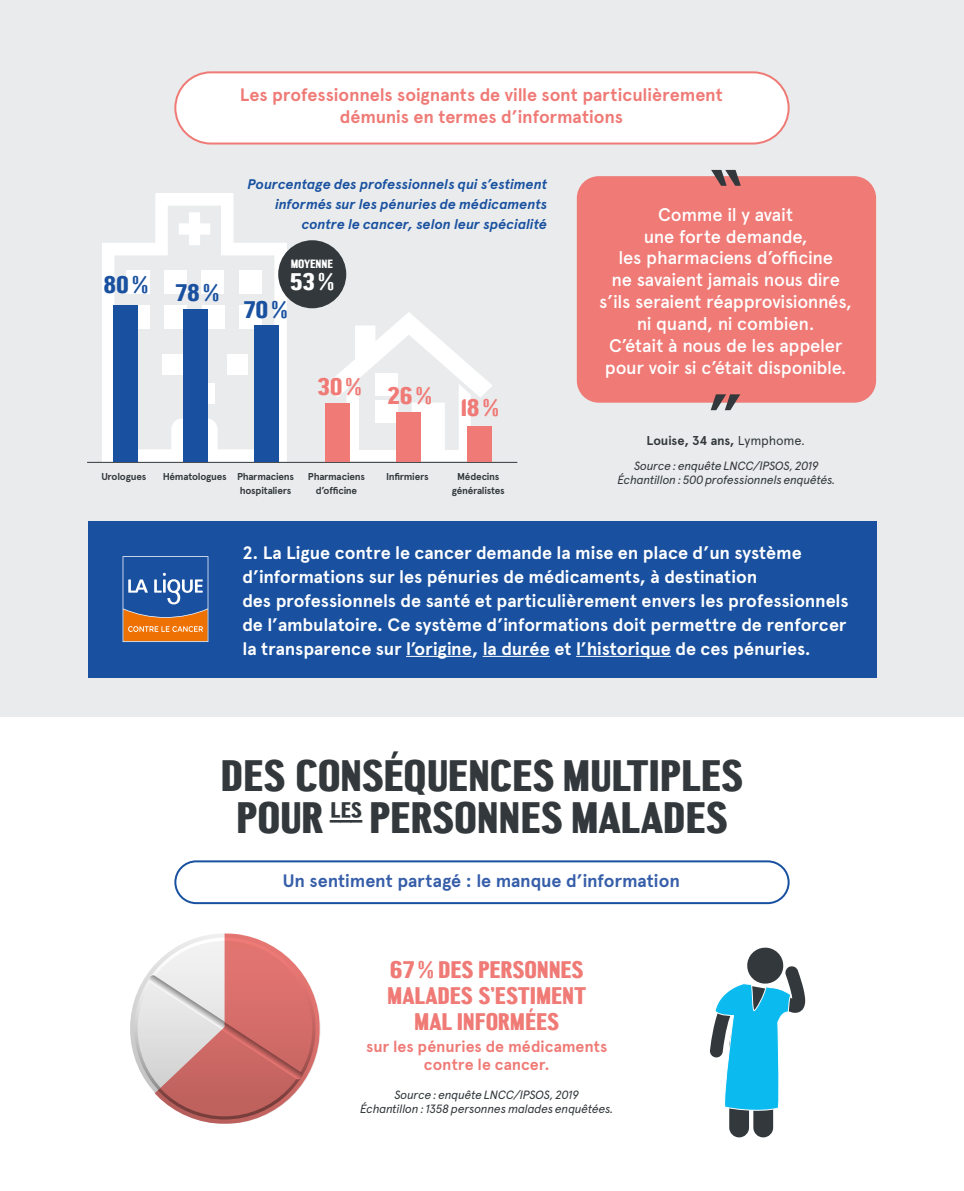
<style>
.page{position:relative;width:964px;height:1191px;background:#fff}
.page>*{position:absolute;margin:0;border:0;box-sizing:border-box;transform-origin:0 0}
.t1{font:500 71.4px "Apercu";color:#32383b}
.t2{font:700 44px/42px "Central Avenue";letter-spacing:-.01em;color:#32383b;text-align:center}
.t3{font:700 24px/26px "Central Avenue";letter-spacing:-.01em;color:#ef7a76;text-align:center}
.t4{font:700 24px "Central Avenue";color:#1951a0}
.t5{font:700 24px "Central Avenue";color:#fff}
.t6{font:500 18.4px/22px "Apercu";letter-spacing:-.02em;color:#fff;text-align:center}
.t7{font:700 18px/24px "Apercu";letter-spacing:-.005em;color:#fff}
.t8{font:700 18px/22px "Apercu";letter-spacing:-.005em;color:#ef7a76;text-align:center}
.t9{font:700 18px "Apercu";letter-spacing:-.005em;color:#365ea9}
.t10{font:700 16px/18px "Apercu";letter-spacing:-.005em;color:#ef7a76;text-align:center}
.t11{font:italic 700 14px/20px "Apercu";letter-spacing:-.005em;color:#1951a0;text-align:right}
.t12{font:700 12.8px "Apercu";letter-spacing:-.005em;color:#32383b}
.t13{font:italic 12px/14px "Apercu";letter-spacing:-.025em;color:#32383b;text-align:center}
.t14{font:700 12px "Central Avenue";letter-spacing:-.01em;color:#fff}
.t15{font:700 10px/14px "Apercu";letter-spacing:-.025em;color:#32383b;text-align:center}
.s1{font-weight:400}
</style>
<div class="page">
<div style="left:0;top:0;width:964px;height:717px;background:#e9ebec"></div>
<svg style="left:102px;top:193px;width:185px;height:269px"></svg>
<svg style="left:179px;top:212px;width:31px;height:33px"></svg>
<div style="left:127px;top:270px;width:23px;height:24px;background:#fff"></div>
<div style="left:164px;top:270px;width:23px;height:24px;background:#fff"></div>
<div style="left:201px;top:270px;width:23px;height:24px;background:#fff"></div>
<div style="left:239px;top:270px;width:23px;height:24px;background:#fff"></div>
<div style="left:127px;top:305px;width:23px;height:24px;background:#fff"></div>
<div style="left:164px;top:305px;width:23px;height:24px;background:#fff"></div>
<div style="left:202px;top:305px;width:23px;height:24px;background:#fff"></div>
<div style="left:239px;top:305px;width:23px;height:24px;background:#fff"></div>
<svg style="left:325px;top:312px;width:167px;height:149px"></svg>
<div style="left:375px;top:400px;width:23px;height:22px;background:#fff"></div>
<div style="left:375px;top:373px;width:23px;height:22px;background:#fff"></div>
<div style="left:88px;top:520px;width:788px;height:157px;background:#1951a0"></div>
<div style="left:175px;top:72px;width:613px;height:71px;background:#fff;border-radius:36px"></div>
<div style="left:174px;top:71px;width:615px;height:73px;border:2px solid #ef7a76;border-radius:36px"></div>
<div style="left:174px;top:860px;width:615px;height:44px;border:2px solid #1951a0;border-radius:21px"></div>
<div style="left:577px;top:176px;width:299px;height:227px;background:#ef7a76;border-radius:22px"></div>
<hr style="left:406px;top:656px;width:66px;height:1px;background:#fff">
<hr style="left:483px;top:656px;width:67px;height:1px;background:#fff">
<hr style="left:576px;top:656px;width:95px;height:1px;background:#fff">
<hr style="left:87px;top:462px;width:430px;height:1px;background:#32383b">
<div style="left:113px;top:305px;width:24px;height:157px;background:#1951a0"></div>
<div style="left:468px;top:426px;width:24px;height:36px;background:#ef7a76"></div>
<div style="left:397px;top:413px;width:24px;height:49px;background:#ef7a76"></div>
<div style="left:326px;top:403px;width:24px;height:59px;background:#ef7a76"></div>
<div style="left:255px;top:325px;width:24px;height:137px;background:#1951a0"></div>
<div style="left:184px;top:309px;width:24px;height:153px;background:#1951a0"></div>
<div style="left:278px;top:240px;width:68px;height:68px;background:#32383b;border-radius:50%"></div>
<svg style="left:123px;top:556px;width:85px;height:86px"></svg>
<svg style="left:129px;top:933px;width:191px;height:190px;background:#d49593"></svg>
<svg style="left:710px;top:947px;width:95px;height:190px"></svg>
<h3 class="t4" style="left:104px;top:275px;width:117px">80% 78%</h3>
<p class="t8" style="left:240px;top:84px;width:484px">Les professionnels soignants de ville sont particulièrement démunis en termes d’informations</p>
<p class="t11" style="left:247px;top:174px;width:301px">Pourcentage des professionnels qui s’estiment informés sur les pénuries de médicaments contre le cancer, selon leur spécialité</p>
<p class="t14" style="left:291px;top:256px;width:44px">MOYENNE</p>
<h3 class="t5" style="left:290px;top:267px;width:46px">53%</h3>
<h3 class="t4" style="left:244px;top:295px;width:45px">70%</h3>
<h3 class="t3" style="left:317px;top:378px;width:116px">30% 26%</h3>
<h3 class="t3" style="left:461px;top:395px;width:39px">18%</h3>
<h1 class="t1" style="left:707px;top:153px;width:38px">“</h1>
<p class="t6" style="left:658px;top:203px;width:136px">Comme il y avait</p>
<p class="t6" style="left:599px;top:225px;width:254px">une forte demande,<br>les pharmaciens d’officine<br>ne savaient jamais nous dire s’ils seraient réapprovisionnés, ni quand, ni combien.<br>C’était à nous de les appeler pour voir si c’était disponible.</p>
<h1 class="t1" style="left:707px;top:377px;width:38px">”</h1>
<p class="t12" style="left:646px;top:433px;width:160px">Louise, 34 ans, <span class="s1">Lymphome.</span></p>
<p class="t15" style="left:101px;top:470px;width:46px">Urologues</p>
<p class="t15" style="left:163px;top:470px;width:133px;text-align:right">Hématologues Pharmaciens hospitaliers</p>
<p class="t15" style="left:308px;top:470px;width:58px">Pharmaciens d’officine</p>
<p class="t15" style="left:386px;top:470px;width:44px">Infirmiers</p>
<p class="t15" style="left:452px;top:470px;width:54px">Médecins généralistes</p>
<p class="t13" style="left:617px;top:458px;width:219px">Source : enquête LNCC/IPSOS, 2019<br>Échantillon : 500 professionnels enquêtés.</p>
<p class="t7" style="left:242px;top:540px;width:608px">2. La Ligue contre le cancer demande la mise en place d’un système d’informations sur les pénuries de médicaments, à destination<br>des professionnels de santé et particulièrement envers les professionnels de l’ambulatoire. Ce système d’informations doit permettre de renforcer la transparence sur l’origine, la durée et l’historique de ces pénuries.</p>
<h2 class="t2" style="left:221px;top:754px;width:524px">DES CONSÉQUENCES MULTIPLES<br>POUR les PERSONNES MALADES</h2>
<p class="t9" style="left:283px;top:869px;width:398px">Un sentiment partagé : le manque d’information</p>
<h3 class="t3" style="left:387px;top:956px;width:200px">67% DES PERSONNES<br>MALADES S’ESTIMENT<br>MAL INFORMÉES</h3>
<p class="t10" style="left:366px;top:1037px;width:243px">sur les pénuries de médicaments contre le cancer.</p>
<p class="t13" style="left:360px;top:1087px;width:255px">Source : enquête LNCC/IPSOS, 2019<br>Échantillon : 1358 personnes malades enquêtées.</p>
</div>
